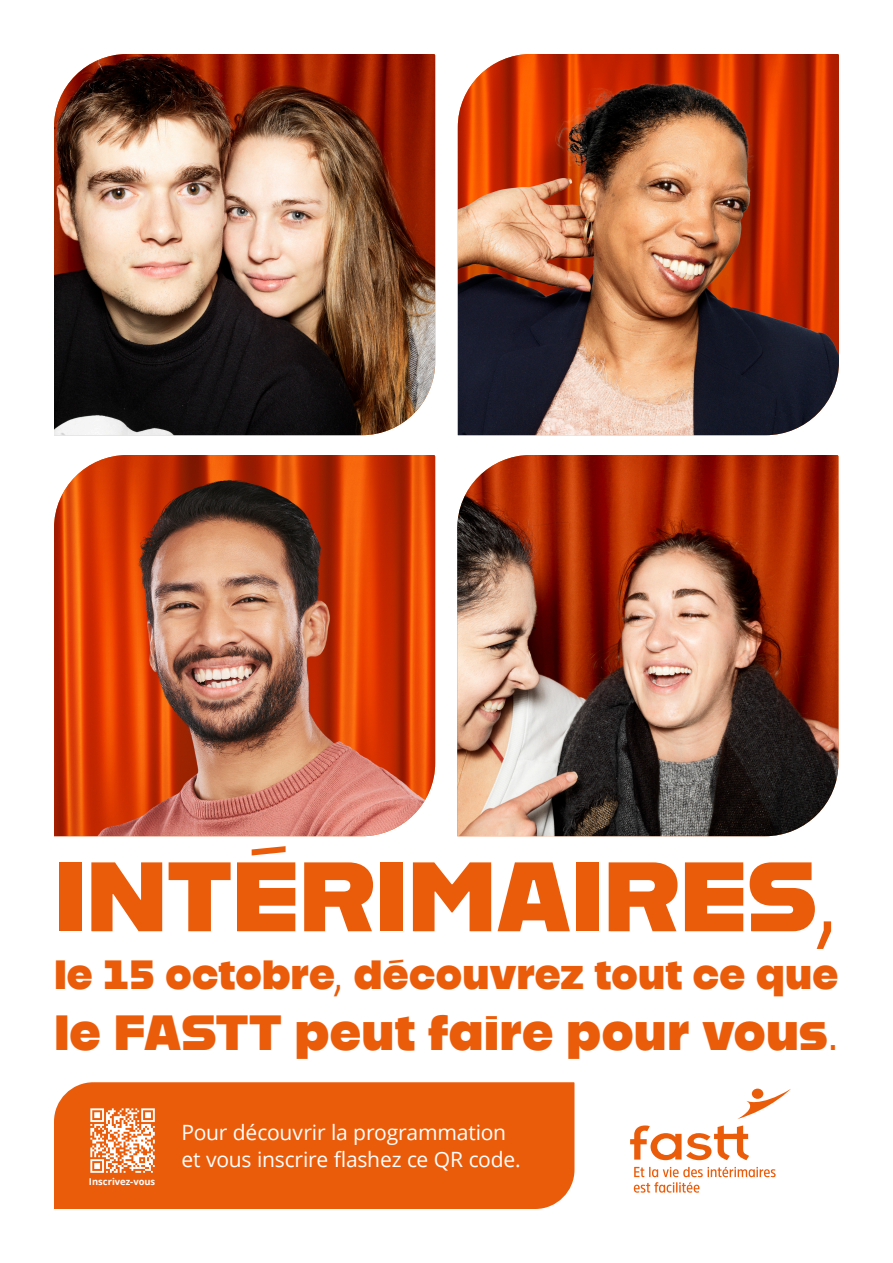
<style>
.page{position:relative;width:893px;height:1263px;background:#fff}
.page>*{position:absolute;margin:0;border:0;box-sizing:border-box;transform-origin:0 0}
.t1{font:98.4px "Alfarn 2";color:#eb5c0a}
.t2{font:49.43px "Alfarn 2";color:#eb5c0a}
.t3{font:40.8px "Alfarn 2";color:#eb5c0a}
.t4{font:21.08px "Open Sans";letter-spacing:-.01em;color:#fff}
.t5{font:700 9.38px "Open Sans";color:#fff}
</style>
<div class="page">
<div style="left:54px;top:1082px;width:520px;height:127px;background:#eb5c0a"></div>
<svg style="left:630px;top:1125px;width:119px;height:35px"></svg>
<svg style="left:737px;top:1089px;width:54px;height:30px"></svg>
<div style="left:752px;top:1088px;width:11px;height:11px;background:#eb5c0a;border-radius:50%"></div>
<svg style="left:634px;top:1167px;width:142px;height:26px"></svg>
<img style="left:457px;top:455px;width:381px;height:381px">
<img style="left:54px;top:54px;width:381px;height:381px">
<img style="left:54px;top:455px;width:381px;height:381px">
<img style="left:458px;top:54px;width:381px;height:381px">
<img style="left:85px;top:1103px;width:74px;height:74px">
<p class="t1" style="left:54px;top:836px;width:786px">INTÉRIMAIRES,</p>
<p class="t3" style="left:54px;top:950px;width:786px">le 15 octobre, découvrez tout ce que</p>
<p class="t2" style="left:54px;top:1002px;width:786px">le FASTT peut faire pour vous.</p>
<p class="t5" style="left:89px;top:1174px;width:68px">Inscrivez-vous</p>
<p class="t4" style="left:181px;top:1118px;width:326px">Pour découvrir la programmation</p>
<p class="t4" style="left:181px;top:1145px;width:341px">et vous inscrire flashez ce QR code.</p>
</div>
